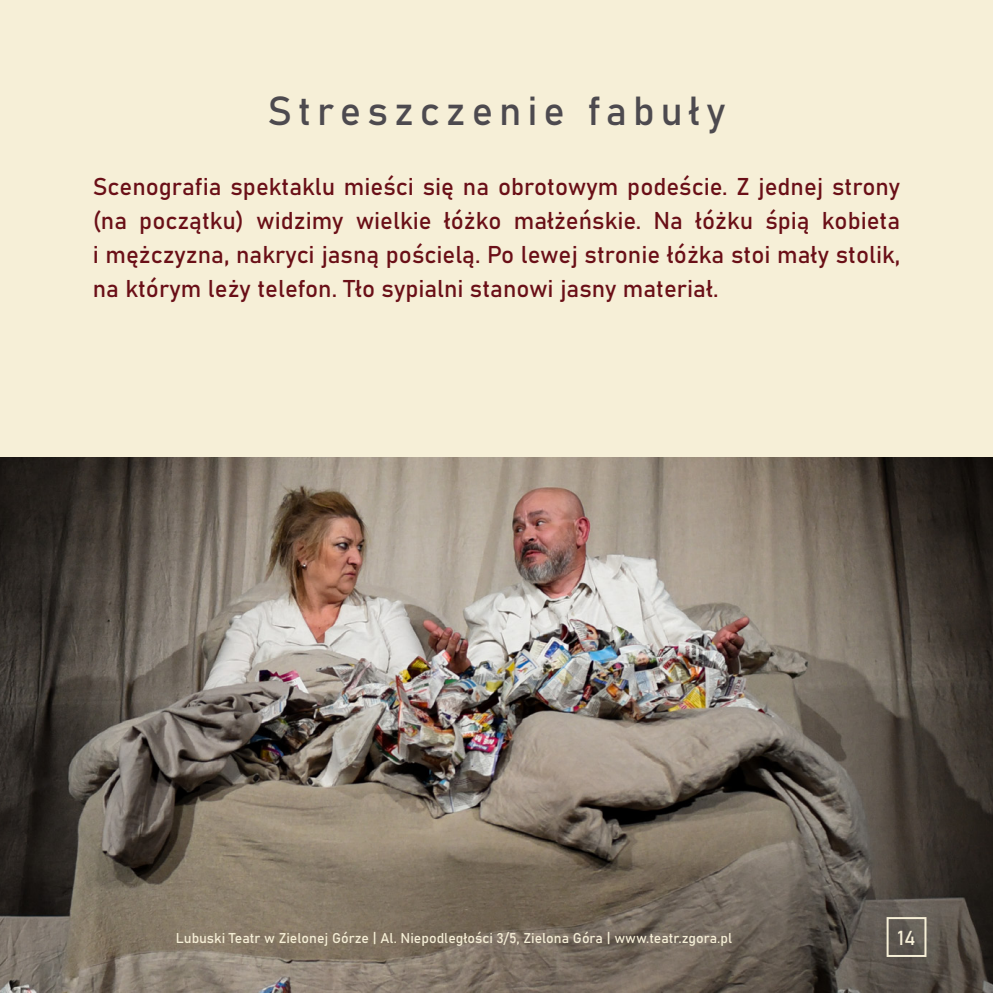
<style>
.page{position:relative;width:993px;height:993px;background:#fff}
.page>*{position:absolute;margin:0;border:0;box-sizing:border-box;transform-origin:0 0}
.t1{font:40px "Bahnschrift";letter-spacing:.15em;color:#4d4a4f}
.pODSTAWOWY_STYL_PRZE{font:24px/34px "Bahnschrift";color:#6a0f17;text-align:justify}
.t2{font:20px "Bahnschrift";color:#f6efd7}
.t3{font:14px "Bahnschrift";color:#f6efd7}
</style>
<div class="page">
<div style="left:0;top:0;width:992px;height:992px;background:#f6efd7"></div>
<img style="left:0;top:457px;width:992px;height:535px">
<div style="left:886px;top:916px;width:40px;height:40px;border:2px solid #f6efd7"></div>
<p class="t1" style="left:267px;top:81px;width:459px">Streszczenie fabuły</p>
<p class="pODSTAWOWY_STYL_PRZE" style="left:93px;top:168px;width:808px">Scenografia spektaklu mieści się na obrotowym podeście. Z jednej strony (na początku) widzimy wielkie łóżko małżeńskie. Na łóżku śpią kobieta i mężczyzna, nakryci jasną pościelą. Po lewej stronie łóżka stoi mały stolik, na którym leży telefon. Tło sypialni stanowi jasny materiał.</p>
<p class="t3" style="left:176px;top:926px;width:557px">Lubuski Teatr w Zielonej Górze | Al. Niepodległości 3/5, Zielona Góra | www.teatr.zgora.pl</p>
<p class="t2" style="left:897px;top:922px;width:20px">14</p>
</div>
